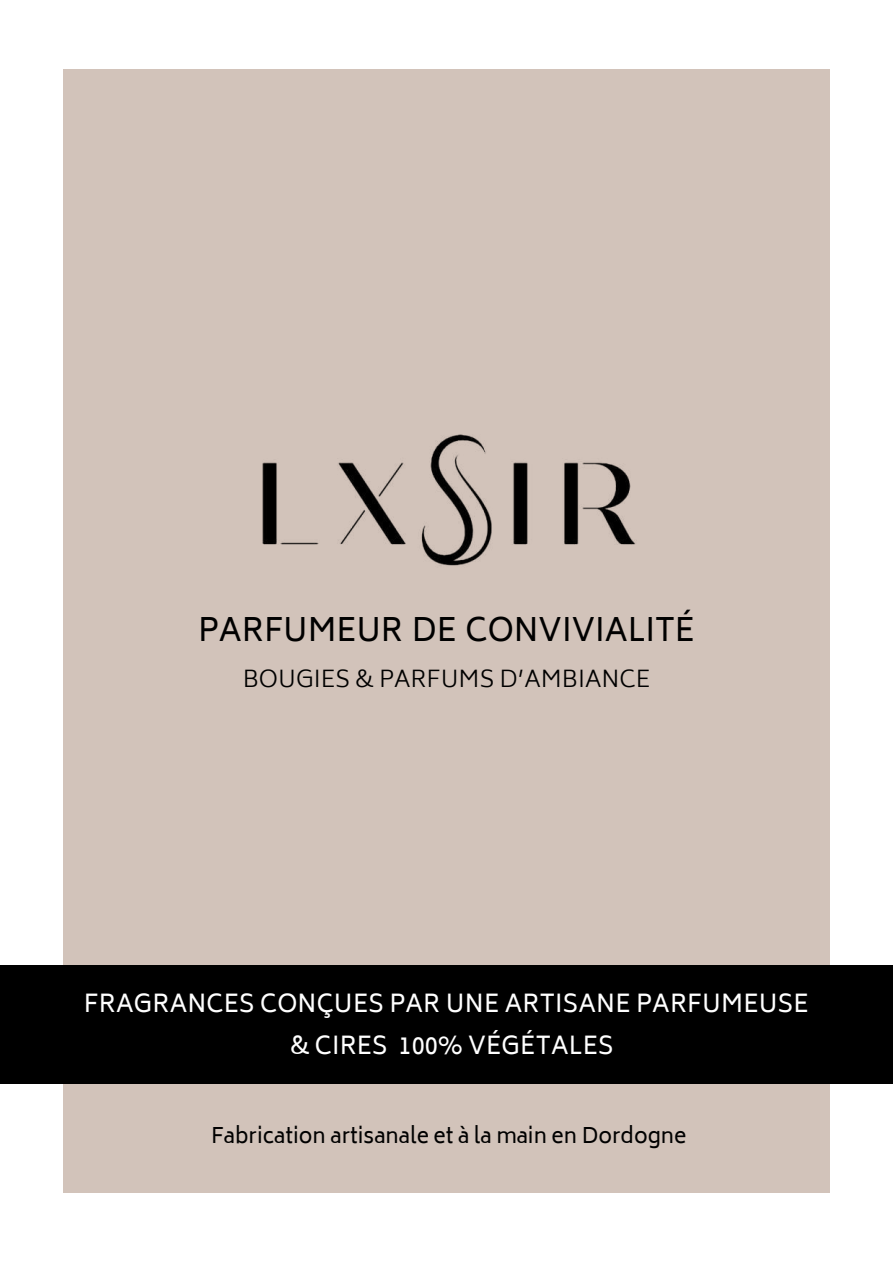
<style>
.page{position:relative;width:893px;height:1263px;background:#fff}
.page>*{position:absolute;margin:0;border:0;box-sizing:border-box;transform-origin:0 0}
.t1{font:31.35px "Biryani";color:#000}
.t2{font:24px/41.7px "Biryani";letter-spacing:.01em;color:#fff;text-align:center}
.t3{font:300 23.1px "Biryani";color:#000}
.t4{font:20.85px "Biryani";color:#000}
</style>
<div class="page">
<div style="left:63px;top:70px;width:767px;height:1123px;background:#d2c3ba"></div>
<img style="left:262px;top:434px;width:374px;height:132px">
<div style="left:0;top:965px;width:893px;height:119px;background:#000"></div>
<h1 class="t1" style="left:198px;top:612px;width:498px">PARFUMEUR DE CONVIVIALITÉ</h1>
<p class="t3" style="left:243px;top:665px;width:409px">BOUGIES &amp; PARFUMS D’AMBIANCE</p>
<p class="t2" style="left:84px;top:983px;width:726px">FRAGRANCES CONÇUES PAR UNE ARTISANE PARFUMEUSE &amp; CIRES 100% VÉGÉTALES</p>
<p class="t4" style="left:211px;top:1123px;width:477px">Fabrication artisanale et à la main en Dordogne</p>
</div>
